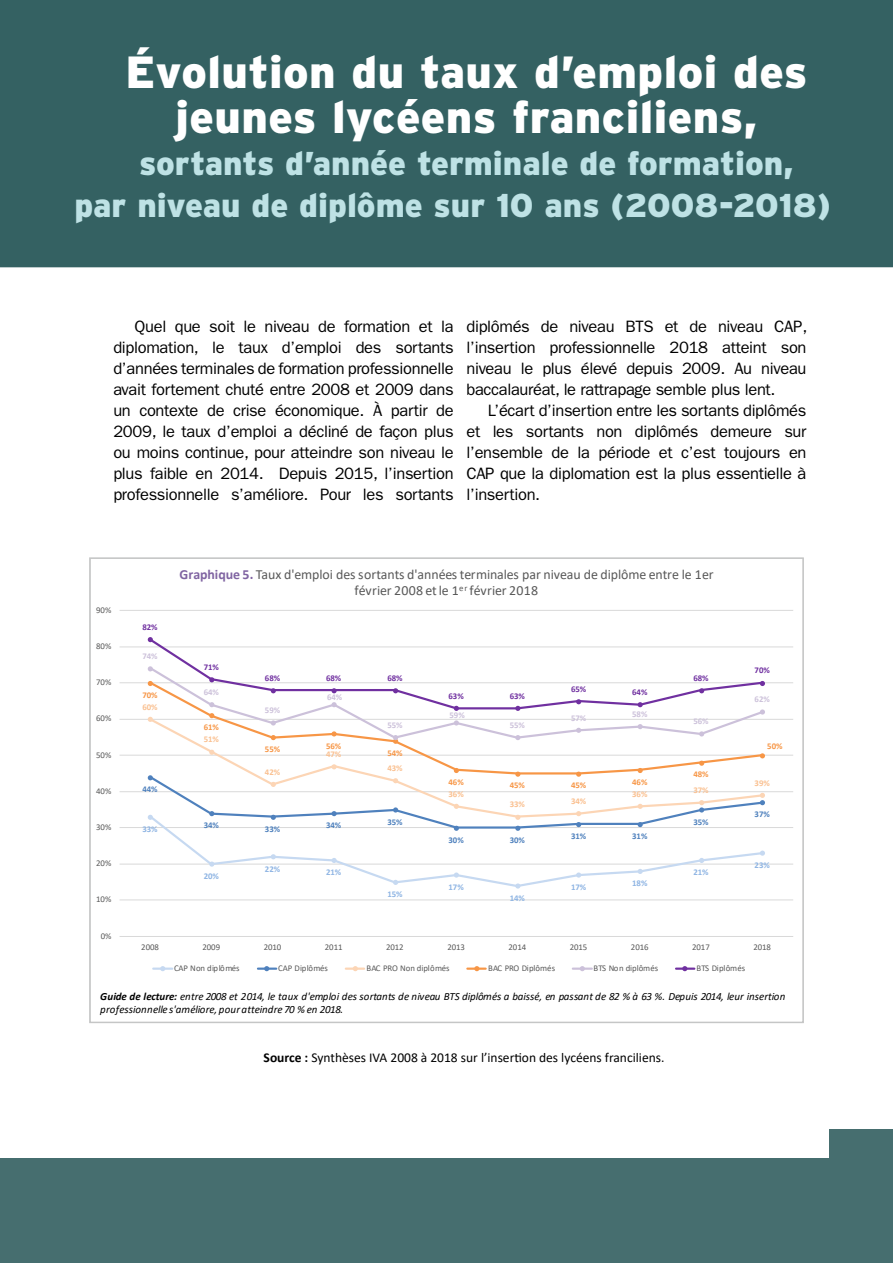
<style>
.page{position:relative;width:893px;height:1263px;background:#fff}
.page>*{position:absolute;margin:0;border:0;box-sizing:border-box;transform-origin:0 0}
.t1{font:900 45px/45px "Interstate";letter-spacing:.01em;color:#fff;text-align:center}
.t2{font:900 33px/42px "Interstate";color:#bee2e5}
.t3{font:16.5px/21px "ITC Franklin Gothic Std";letter-spacing:-.02em;color:#000;text-align:justify}
.t4{font:13.95px/16.8px "Calibri";letter-spacing:-.005em;color:#595959;text-align:center}
.t5{font:13.5px "Calibri";color:#000}
.t6{font:italic 10.95px/13.2px "Calibri";letter-spacing:-.01em;color:#000}
.t7{font:8.7px "Calibri";letter-spacing:-.005em;color:#595959}
.t8{font:700 8.7px "Calibri";letter-spacing:-.005em;color:#8eb4e3}
.t9{font:700 8.7px "Calibri";letter-spacing:-.005em;color:#4f81bd}
.t10{font:700 8.7px "Calibri";letter-spacing:-.005em;color:#fac090}
.t11{font:700 8.7px "Calibri";letter-spacing:-.005em;color:#f79646}
.t12{font:700 8.7px "Calibri";letter-spacing:-.005em;color:#ccc1da}
.t13{font:700 8.7px "Calibri";letter-spacing:-.005em;color:#7030a0}
.s1{font-weight:700;color:#8064a2}
.s2{font-weight:700}
</style>
<div class="page">
<div style="left:0;top:0;width:893px;height:267px;background:#346162"></div>
<div style="left:0;top:1159px;width:893px;height:104px;background:#466e6f"></div>
<div style="left:829px;top:1129px;width:64px;height:44px;background:#466e6f"></div>
<hr style="left:120px;top:899px;width:673px;height:1px;background:#d9d9d9">
<hr style="left:120px;top:864px;width:673px;height:1px;background:#d9d9d9">
<hr style="left:120px;top:827px;width:673px;height:1px;background:#d9d9d9">
<hr style="left:120px;top:791px;width:673px;height:1px;background:#d9d9d9">
<hr style="left:120px;top:755px;width:673px;height:1px;background:#d9d9d9">
<hr style="left:120px;top:719px;width:673px;height:1px;background:#d9d9d9">
<hr style="left:120px;top:682px;width:673px;height:1px;background:#d9d9d9">
<hr style="left:120px;top:646px;width:673px;height:1px;background:#d9d9d9">
<hr style="left:120px;top:610px;width:673px;height:1px;background:#d9d9d9">
<hr style="left:120px;top:936px;width:673px;height:1px;background:#d9d9d9">
<svg style="left:147px;top:831px;width:618px;height:56px"></svg>
<svg style="left:209px;top:861px;width:5px;height:6px"></svg>
<svg style="left:271px;top:854px;width:5px;height:5px"></svg>
<svg style="left:332px;top:858px;width:5px;height:5px"></svg>
<svg style="left:393px;top:880px;width:5px;height:5px"></svg>
<svg style="left:454px;top:872px;width:5px;height:6px"></svg>
<svg style="left:515px;top:883px;width:5px;height:5px"></svg>
<svg style="left:576px;top:872px;width:5px;height:6px"></svg>
<svg style="left:638px;top:869px;width:5px;height:5px"></svg>
<svg style="left:699px;top:858px;width:5px;height:5px"></svg>
<svg style="left:760px;top:850px;width:5px;height:6px"></svg>
<svg style="left:147px;top:750px;width:618px;height:81px"></svg>
<svg style="left:147px;top:637px;width:618px;height:107px"></svg>
<hr style="left:153px;top:967px;width:19px;height:3px;background:#c6d9f1">
<hr style="left:258px;top:967px;width:18px;height:3px;background:#4f81bd">
<hr style="left:346px;top:967px;width:18px;height:3px;background:#fcd5b5">
<hr style="left:467px;top:967px;width:19px;height:3px;background:#f79646">
<hr style="left:573px;top:967px;width:19px;height:3px;background:#ccc1da">
<hr style="left:676px;top:967px;width:18px;height:3px;background:#7030a0">
<div style="left:89px;top:557px;width:715px;height:466px;border:2px solid #c5c6c6"></div>
<h1 class="t1" style="left:125px;top:50px;width:683px">évolution du taux d’emploi des jeunes lycéens franciliens,</h1>
<h2 class="t2" style="left:75px;top:143px;width:758px;text-indent:65px">sortants d’année terminale de formation, par niveau de diplôme sur 10 ans (2008-2018)</h2>
<p class="t3" style="left:113px;top:316px;width:342px;text-indent:21px">Quel que soit le niveau de formation et la diplomation, le taux d’emploi des sortants d’années terminales de formation professionnelle avait fortement chuté entre 2008 et 2009 dans un contexte de crise économique. À partir de 2009, le taux d’emploi a décliné de façon plus ou moins continue, pour atteindre son niveau le plus faible en 2014. Depuis 2015, l’insertion professionnelle s’améliore. Pour les sortants</p>
<p class="t3" style="left:466px;top:316px;width:342px">diplômés de niveau BTS et de niveau CAP, l’insertion professionnelle 2018 atteint son niveau le plus élevé depuis 2009. Au niveau baccalauréat, le rattrapage semble plus lent.</p>
<p class="t3" style="left:466px;top:400px;width:342px;text-indent:21px">L’écart d’insertion entre les sortants diplômés et les sortants non diplômés demeure sur l’ensemble de la période et c’est toujours en CAP que la diplomation est la plus essentielle à l’insertion.</p>
<p class="t4" style="left:180px;top:565px;width:536px"><span class="s1">Graphique 5.</span> Taux d'emploi des sortants d'années terminales par niveau de diplôme entre le 1er février 2008 et le 1<sup>er</sup> février 2018</p>
<p class="t7" style="left:96px;top:604px;width:17px">90%</p>
<p class="t13" style="left:143px;top:621px;width:17px">82%</p>
<p class="t7" style="left:96px;top:640px;width:17px">80%</p>
<p class="t12" style="left:143px;top:650px;width:17px">74%</p>
<p class="t7" style="left:96px;top:676px;width:17px">70%</p>
<p class="t7" style="left:96px;top:712px;width:17px">60%</p>
<p class="t11" style="left:143px;top:689px;width:17px">70%</p>
<p class="t10" style="left:143px;top:701px;width:17px">60%</p>
<p class="t13" style="left:204px;top:661px;width:17px">71%</p>
<p class="t12" style="left:204px;top:686px;width:17px">64%</p>
<p class="t11" style="left:204px;top:721px;width:17px">61%</p>
<p class="t13" style="left:265px;top:672px;width:17px">68%</p>
<p class="t13" style="left:326px;top:672px;width:17px">68%</p>
<p class="t13" style="left:387px;top:672px;width:17px">68%</p>
<p class="t12" style="left:265px;top:704px;width:17px">59%</p>
<p class="t12" style="left:327px;top:691px;width:17px">64%</p>
<p class="t12" style="left:387px;top:719px;width:17px">55%</p>
<p class="t13" style="left:449px;top:690px;width:17px">63%</p>
<p class="t13" style="left:510px;top:690px;width:17px">63%</p>
<p class="t12" style="left:450px;top:709px;width:17px">59%</p>
<p class="t12" style="left:510px;top:719px;width:17px">55%</p>
<p class="t13" style="left:571px;top:682px;width:17px">65%</p>
<p class="t12" style="left:571px;top:711px;width:17px">57%</p>
<p class="t13" style="left:632px;top:686px;width:17px">64%</p>
<p class="t12" style="left:632px;top:708px;width:17px">58%</p>
<p class="t13" style="left:693px;top:672px;width:17px">68%</p>
<p class="t12" style="left:693px;top:715px;width:17px">56%</p>
<p class="t13" style="left:755px;top:664px;width:17px">70%</p>
<p class="t12" style="left:755px;top:693px;width:17px">62%</p>
<p class="t7" style="left:96px;top:749px;width:17px">50%</p>
<p class="t10" style="left:204px;top:733px;width:17px">51%</p>
<p class="t11" style="left:265px;top:743px;width:17px">55%</p>
<p class="t11" style="left:326px;top:739px;width:17px">56%</p>
<p class="t10" style="left:326px;top:748px;width:17px">47%</p>
<p class="t11" style="left:387px;top:747px;width:17px">54%</p>
<p class="t11" style="left:767px;top:740px;width:17px">50%</p>
<p class="t7" style="left:96px;top:785px;width:17px">40%</p>
<p class="t9" style="left:143px;top:783px;width:17px">44%</p>
<p class="t10" style="left:265px;top:766px;width:17px">42%</p>
<p class="t10" style="left:387px;top:762px;width:17px">43%</p>
<p class="t11" style="left:449px;top:776px;width:17px">46%</p>
<p class="t10" style="left:449px;top:787px;width:17px">36%</p>
<p class="t11" style="left:510px;top:779px;width:17px">45%</p>
<p class="t11" style="left:571px;top:779px;width:17px">45%</p>
<p class="t10" style="left:510px;top:798px;width:17px">33%</p>
<p class="t10" style="left:571px;top:795px;width:17px">34%</p>
<p class="t11" style="left:632px;top:776px;width:17px">46%</p>
<p class="t10" style="left:632px;top:787px;width:17px">36%</p>
<p class="t11" style="left:693px;top:768px;width:17px">48%</p>
<p class="t10" style="left:693px;top:784px;width:17px">37%</p>
<p class="t10" style="left:755px;top:777px;width:17px">39%</p>
<p class="t7" style="left:96px;top:821px;width:17px">30%</p>
<p class="t8" style="left:143px;top:823px;width:17px">33%</p>
<p class="t9" style="left:204px;top:819px;width:17px">34%</p>
<p class="t9" style="left:265px;top:823px;width:17px">33%</p>
<p class="t9" style="left:326px;top:819px;width:17px">34%</p>
<p class="t9" style="left:387px;top:815px;width:17px">35%</p>
<p class="t9" style="left:449px;top:834px;width:17px">30%</p>
<p class="t9" style="left:510px;top:834px;width:17px">30%</p>
<p class="t9" style="left:571px;top:830px;width:17px">31%</p>
<p class="t9" style="left:632px;top:830px;width:17px">31%</p>
<p class="t9" style="left:693px;top:815px;width:17px">35%</p>
<p class="t9" style="left:755px;top:808px;width:17px">37%</p>
<p class="t7" style="left:96px;top:857px;width:17px">20%</p>
<p class="t7" style="left:96px;top:893px;width:17px">10%</p>
<p class="t8" style="left:204px;top:870px;width:17px">20%</p>
<p class="t8" style="left:265px;top:862px;width:17px">22%</p>
<p class="t8" style="left:326px;top:866px;width:17px">21%</p>
<p class="t8" style="left:387px;top:888px;width:17px">15%</p>
<p class="t8" style="left:449px;top:881px;width:17px">17%</p>
<p class="t8" style="left:510px;top:891px;width:17px">14%</p>
<p class="t8" style="left:571px;top:881px;width:17px">17%</p>
<p class="t8" style="left:632px;top:877px;width:17px">18%</p>
<p class="t8" style="left:693px;top:866px;width:17px">21%</p>
<p class="t8" style="left:755px;top:859px;width:17px">23%</p>
<p class="t7" style="left:101px;top:930px;width:12px">0%</p>
<p class="t7" style="left:141px;top:941px;width:19px">2008</p>
<p class="t7" style="left:202px;top:941px;width:19px">2009</p>
<p class="t7" style="left:264px;top:941px;width:19px">2010</p>
<p class="t7" style="left:325px;top:941px;width:19px">2011</p>
<p class="t7" style="left:386px;top:941px;width:19px">2012</p>
<p class="t7" style="left:447px;top:941px;width:19px">2013</p>
<p class="t7" style="left:509px;top:941px;width:19px">2014</p>
<p class="t7" style="left:570px;top:941px;width:19px">2015</p>
<p class="t7" style="left:631px;top:941px;width:19px">2016</p>
<p class="t7" style="left:692px;top:941px;width:19px">2017</p>
<p class="t7" style="left:753px;top:941px;width:19px">2018</p>
<p class="t7" style="left:174px;top:962px;width:67px">CAP Non diplômés</p>
<p class="t7" style="left:278px;top:962px;width:51px">CAP Diplômés</p>
<p class="t7" style="left:366px;top:962px;width:85px">BAC PRO Non diplômés</p>
<p class="t7" style="left:488px;top:962px;width:69px">BAC PRO Diplômés</p>
<p class="t7" style="left:593px;top:962px;width:66px">BTS Non diplômés</p>
<p class="t7" style="left:696px;top:962px;width:50px">BTS Diplômés</p>
<p class="t6" style="left:100px;top:989px;width:687px"><span class="s2">Guide de lecture:</span> entre 2008 et 2014, le taux d'emploi des sortants de niveau BTS diplômés a baissé, en passant de 82 % à 63 %. Depuis 2014, leur insertion professionnelle s'améliore, pouratteindre70 % en 2018.</p>
<p class="t5" style="left:264px;top:1048px;width:402px"><span class="s2">Source :</span> Synthèses IVA 2008 à 2018 sur l’insertion des lycéens franciliens.</p>
</div>
